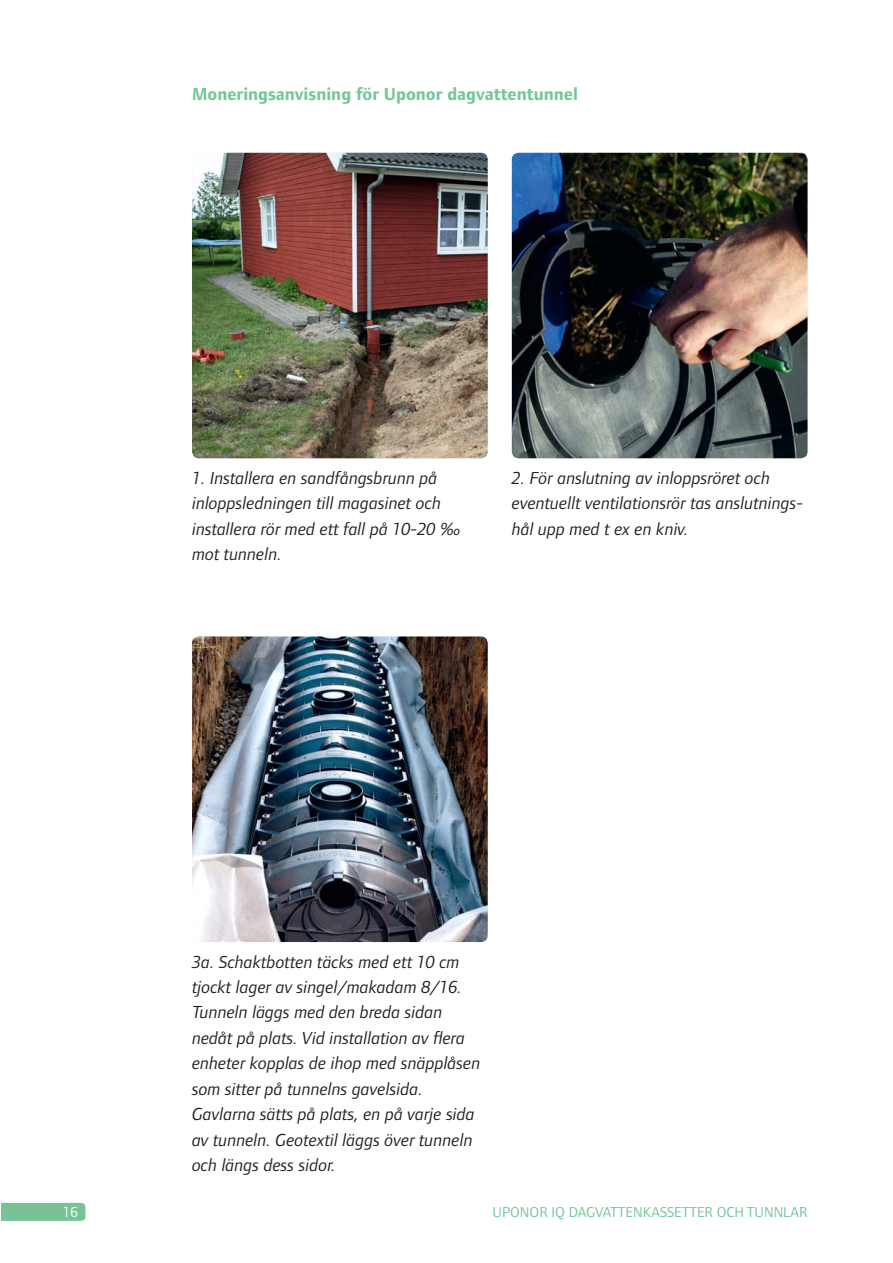
<style>
.page{position:relative;width:893px;height:1263px;background:#fff}
.page>*{position:absolute;margin:0;border:0;box-sizing:border-box;transform-origin:0 0}
.t1{font:italic 18px/25.5px "Foundry Form Sans";color:#231f20}
.t2{font:700 18px "Foundry Form Sans";color:#74c699}
.t3{font:14.85px "Foundry Form Sans";color:#74c699}
.t4{font:14.85px "Foundry Form Sans";color:#fff}
</style>
<div class="page">
<div style="left:1px;top:1203px;width:84px;height:18px;background:#78c296"></div>
<img style="left:192px;top:153px;width:295px;height:305px;border-radius:7px">
<img style="left:512px;top:153px;width:295px;height:305px;border-radius:7px">
<img style="left:192px;top:637px;width:295px;height:305px;border-radius:7px">
<p class="t2" style="left:192px;top:87px;width:387px">Moneringsanvisning för Uponor dagvattentunnel</p>
<p class="t1" style="left:192px;top:467px;width:270px">1. Installera en sandfångsbrunn på inloppsledningen till magasinet och installera rör med ett fall på 10-20 ‰ mot tunneln.</p>
<p class="t1" style="left:512px;top:467px;width:293px">2. För anslutning av inloppsröret och eventuellt ventilationsrör tas anslutnings&shy;hål upp med t ex en kniv.</p>
<p class="t1" style="left:192px;top:950px;width:290px">3a. Schaktbotten täcks med ett 10 cm tjockt lager av singel/makadam 8/16.<br>Tunneln läggs med den breda sidan nedåt på plats. Vid installation av flera enheter kopplas de ihop med snäpplåsen som sitter på tunnelns gavelsida.<br>Gavlarna sätts på plats, en på varje sida av tunneln. Geotextil läggs över tunneln och längs dess sidor.</p>
<p class="t4" style="left:63px;top:1207px;width:16px">16</p>
<p class="t3" style="left:492px;top:1207px;width:316px">UPONOR IQ DAGVATTENKASSETTER OCH TUNNLAR</p>
</div>
